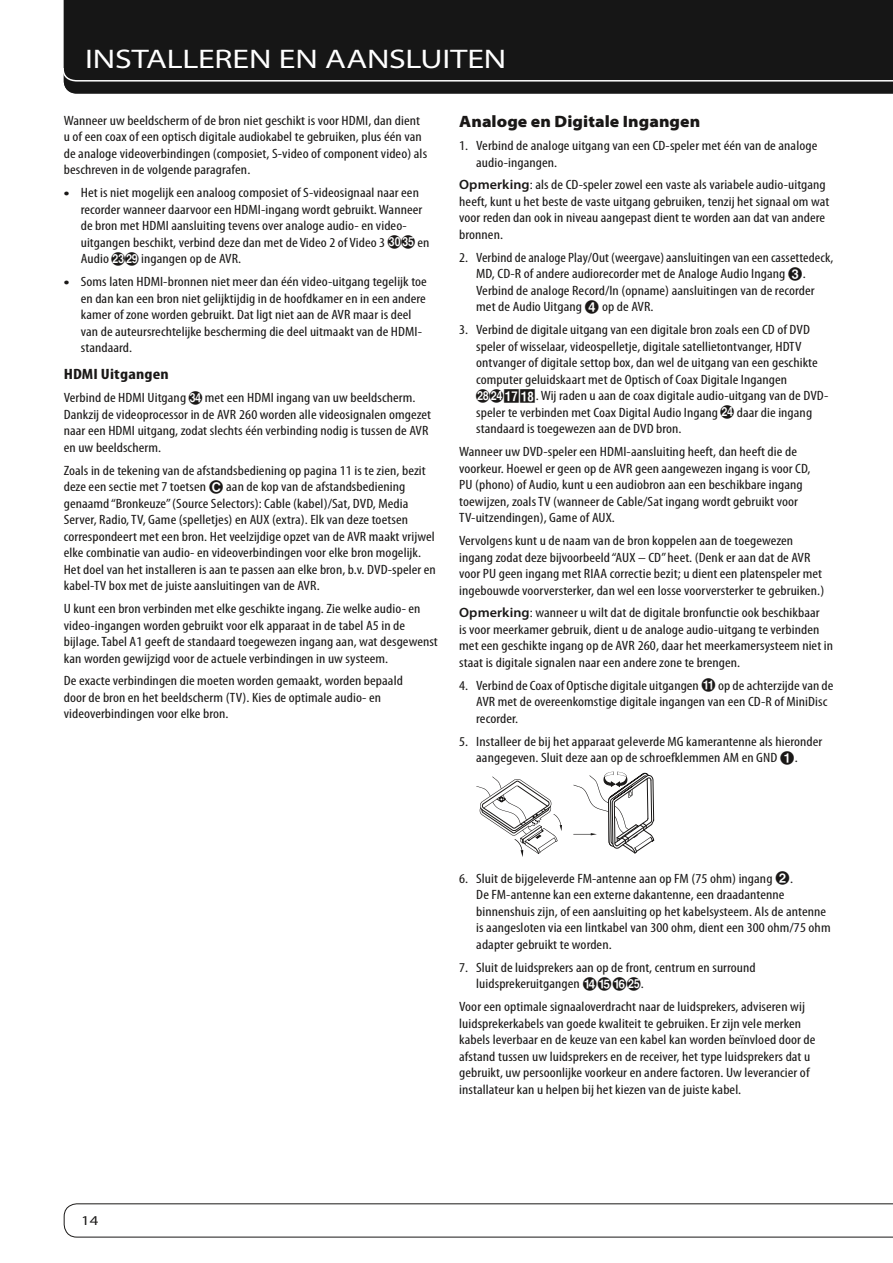
<style>
.page{position:relative;width:893px;height:1263px;background:#fff}
.page>*{position:absolute;margin:0;border:0;box-sizing:border-box;transform-origin:0 0}
.t1{font:semi-expanded 27px "Myriad Pro";letter-spacing:-.01em;color:#fff;scale:1.15 1}
.t2{font:900 semi-expanded 16.5px "Myriad Pro";color:#1a1817}
.t3{font:700 condensed 15px "Myriad Pro";letter-spacing:.01em;color:#1a1817;scale:1.2 1}
.t4{font:condensed 13.5px/16.5px "Myriad Pro";letter-spacing:.005em;color:#1a1817;scale:1.15 1}
.t5{font:semi-expanded 13.5px "Myriad Pro";color:#1a1817;scale:1.15 1}
.s1{font-weight:900;font-stretch:normal}
.s2{font-family:"Harman Dot Num";font-stretch:normal}
.s3{font-family:"Harman Single Dot Char";font-stretch:normal}
.s4{font-weight:600;font-stretch:normal}
.s5{font-family:"Harman Quad Num";font-stretch:normal}
</style>
<div class="page">
<div style="left:63px;top:0;width:830px;height:94px;background:#161616"></div>
<svg style="left:63px;top:1203px;width:830px;height:35px"></svg>
<svg style="left:476px;top:776px;width:86px;height:81px"></svg>
<svg style="left:573px;top:772px;width:81px;height:82px"></svg>
<h1 class="t1" style="left:85px;top:44px;width:368px">INSTALLEREN EN AANSLUITEN</h1>
<p class="t4" style="left:64px;top:112px;width:317px">Wanneer uw beeldscherm of de bron niet geschikt is voor HDMI, dan dient u of een coax of een optisch digitale audiokabel te gebruiken, plus één van de analoge videoverbindingen (composiet, S-video of component video) als beschreven in de volgende paragrafen.</p>
<p class="t4" style="left:81px;top:185px;width:305px;text-indent:-17px"><span class="s1">•</span> Het is niet mogelijk een analoog composiet of S-videosignaal naar een recorder wanneer daarvoor een HDMI-ingang wordt gebruikt. Wanneer de bron met HDMI aansluiting tevens over analoge audio- en video&shy;uitgangen beschikt, verbind deze dan met de Video 2 of Video 3 <span class="s2">TY</span> en Audio <span class="s2">MS</span> ingangen op de AVR.</p>
<p class="t4" style="left:81px;top:274px;width:302px;text-indent:-17px"><span class="s1">•</span> Soms laten HDMI-bronnen niet meer dan één video-uitgang tegelijk toe en dan kan een bron niet gelijktijdig in de hoofdkamer en in een andere kamer of zone worden gebruikt. Dat ligt niet aan de AVR maar is deel van de auteursrechtelijke bescherming die deel uitmaakt van de HDMI&shy;standaard.</p>
<p class="t3" style="left:64px;top:365px;width:89px">HDMI Uitgangen</p>
<p class="t4" style="left:64px;top:390px;width:321px">Verbind de HDMI Uitgang <span class="s2">X</span> met een HDMI ingang van uw beeldscherm.<br>Dankzij de videoprocessor in de AVR 260 worden alle videosignalen omgezet naar een HDMI uitgang, zodat slechts één verbinding nodig is tussen de AVR en uw beeldscherm.</p>
<p class="t4" style="left:64px;top:462px;width:325px">Zoals in de tekening van de afstandsbediening op pagina 11 is te zien, bezit deze een sectie met 7 toetsen <span class="s3">C</span> aan de kop van de afstandsbediening genaamd “Bronkeuze” (Source Selectors): Cable (kabel)/Sat, DVD, Media Server, Radio, TV, Game (spelletjes) en AUX (extra). Elk van deze toetsen correspondeert met een bron. Het veelzijdige opzet van de AVR maakt vrijwel elke combinatie van audio- en videoverbindingen voor elke bron mogelijk.<br>Het doel van het installeren is aan te passen aan elke bron, b.v. DVD-speler en kabel-TV box met de juiste aansluitingen van de AVR.</p>
<p class="t4" style="left:64px;top:600px;width:327px">U kunt een bron verbinden met elke geschikte ingang. Zie welke audio- en video-ingangen worden gebruikt voor elk apparaat in de tabel A5 in de bijlage. Tabel A1 geeft de standaard toegewezen ingang aan, wat desgewenst kan worden gewijzigd voor de actuele verbindingen in uw systeem.</p>
<p class="t4" style="left:64px;top:673px;width:296px">De exacte verbindingen die moeten worden gemaakt, worden bepaald door de bron en het beeldscherm (TV). Kies de optimale audio- en videoverbindingen voor elke bron.</p>
<p class="t2" style="left:459px;top:112px;width:243px">Analoge en Digitale Ingangen</p>
<p class="t4" style="left:476px;top:138px;width:298px;text-indent:-17px">1. Verbind de analoge uitgang van een CD-speler met één van de analoge audio-ingangen.</p>
<p class="t4" style="left:459px;top:177px;width:323px"><span class="s4">Opmerking</span>: als de CD-speler zowel een vaste als variabele audio-uitgang heeft, kunt u het beste de vaste uitgang gebruiken, tenzij het signaal om wat voor reden dan ook in niveau aangepast dient te worden aan dat van andere bronnen.</p>
<p class="t4" style="left:476px;top:249px;width:312px;text-indent:-17px">2. Verbind de analoge Play/Out (weergave) aansluitingen van een cassettedeck, MD, CD-R of andere audiorecorder met de Analoge Audio Ingang <span class="s2">2</span>.<br>Verbind de analoge Record/In (opname) aansluitingen van de recorder met de Audio Uitgang <span class="s2">3</span> op de AVR.</p>
<p class="t4" style="left:476px;top:322px;width:308px;text-indent:-17px">3. Verbind de digitale uitgang van een digitale bron zoals een CD of DVD speler of wisselaar, videospelletje, digitale satellietontvanger, HDTV ontvanger of digitale settop box, dan wel de uitgang van een geschikte computer geluidskaart met de Optisch of Coax Digitale Ingangen <span class="s2">RN</span><span class="s5">GH</span>. Wij raden u aan de coax digitale audio-uitgang van de DVD&shy;speler te verbinden met Coax Digital Audio Ingang <span class="s2">N</span> daar die ingang standaard is toegewezen aan de DVD bron.</p>
<p class="t4" style="left:459px;top:444px;width:307px">Wanneer uw DVD-speler een HDMI-aansluiting heeft, dan heeft die de voorkeur. Hoewel er geen op de AVR geen aangewezen ingang is voor CD, PU (phono) of Audio, kunt u een audiobron aan een beschikbare ingang toewijzen, zoals TV (wanneer de Cable/Sat ingang wordt gebruikt voor TV-uitzendingen), Game of AUX.</p>
<p class="t4" style="left:459px;top:532px;width:319px">Vervolgens kunt u de naam van de bron koppelen aan de toegewezen ingang zodat deze bijvoorbeeld “AUX – CD” heet. (Denk er aan dat de AVR voor PU geen ingang met RIAA correctie bezit; u dient een platenspeler met ingebouwde voorversterker, dan wel een losse voorversterker te gebruiken.)</p>
<p class="t4" style="left:459px;top:605px;width:327px"><span class="s4">Opmerking</span>: wanneer u wilt dat de digitale bronfunctie ook beschikbaar<br>is voor meerkamer gebruik, dient u de analoge audio-uitgang te verbinden met een geschikte ingang op de AVR 260, daar het meerkamersysteem niet in staat is digitale signalen naar een andere zone te brengen.</p>
<p class="t4" style="left:476px;top:677px;width:312px;text-indent:-17px">4. Verbind de Coax of Optische digitale uitgangen <span class="s2">A</span> op de achterzijde van de<br>AVR met de overeenkomstige digitale ingangen van een CD-R of MiniDisc recorder.</p>
<p class="t4" style="left:459px;top:733px;width:317px;text-align:center">5. Installeer de bij het apparaat geleverde MG kamerantenne als hieronder aangegeven. Sluit deze aan op de schroefklemmen AM en GND <span class="s2">0</span>.</p>
<p class="t4" style="left:476px;top:870px;width:310px;text-indent:-17px">6. Sluit de bijgeleverde FM-antenne aan op FM (75 ohm) ingang <span class="s2">1</span>.<br>De FM-antenne kan een externe dakantenne, een draadantenne binnenshuis zijn, of een aansluiting op het kabelsysteem. Als de antenne is aangesloten via een lintkabel van 300 ohm, dient een 300 ohm/75 ohm adapter gebruikt te worden.</p>
<p class="t4" style="left:476px;top:959px;width:245px;text-indent:-17px">7. Sluit de luidsprekers aan op de front, centrum en surround luidsprekeruitgangen <span class="s2">DEFO</span>.</p>
<p class="t4" style="left:459px;top:999px;width:311px">Voor een optimale signaaloverdracht naar de luidsprekers, adviseren wij luidsprekerkabels van goede kwaliteit te gebruiken. Er zijn vele merken kabels leverbaar en de keuze van een kabel kan worden beïnvloed door de afstand tussen uw luidsprekers en de receiver, het type luidsprekers dat u gebruikt, uw persoonlijke voorkeur en andere factoren. Uw leverancier of installateur kan u helpen bij het kiezen van de juiste kabel.</p>
<p class="t5" style="left:81px;top:1213px;width:17px">14</p>
</div>
